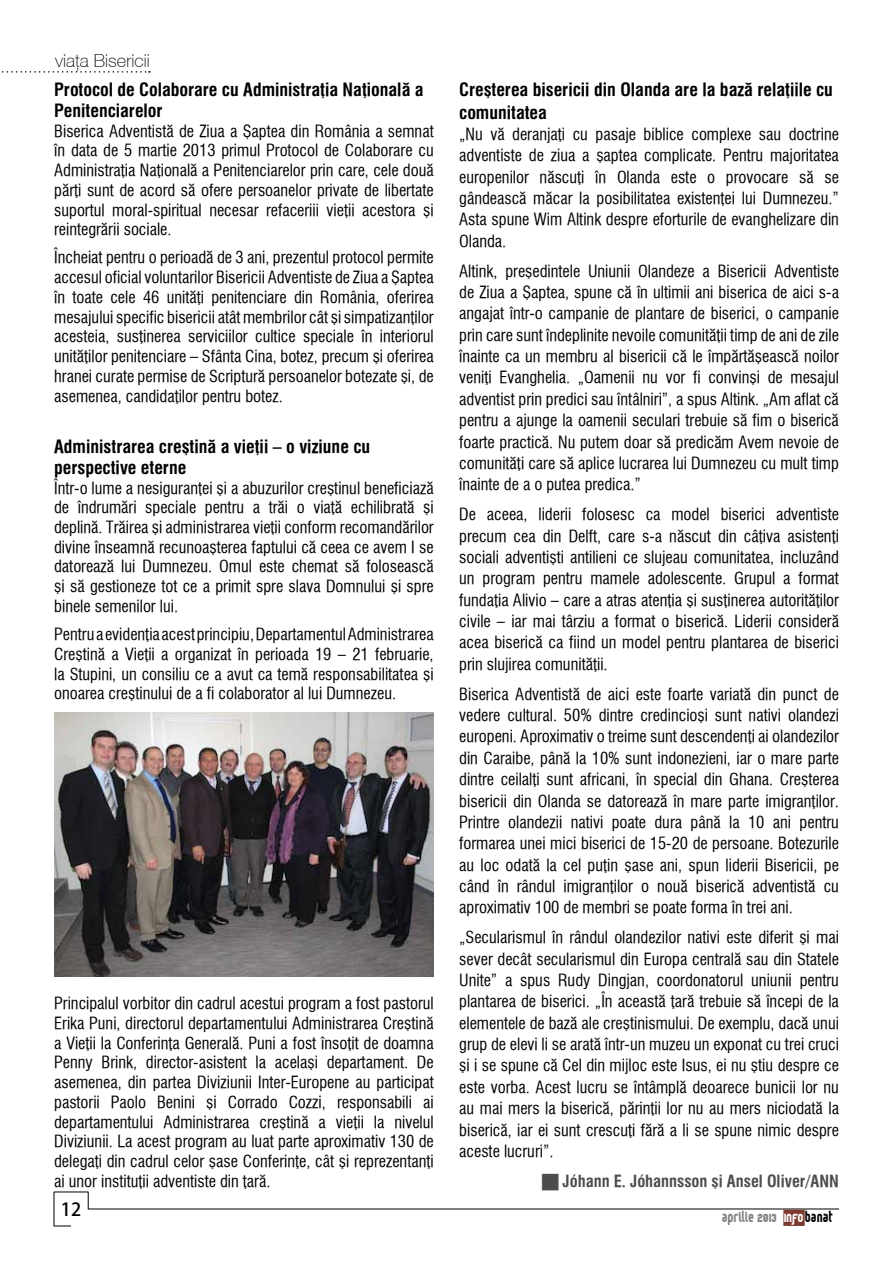
<style>
.page{position:relative;width:893px;height:1263px;background:#fff}
.page>*{position:absolute;margin:0;border:0;box-sizing:border-box;transform-origin:0 0}
.t1{font:700 18px/21.1px "Geneva Narrow";color:#000}
.t2{font:100 18px "Helvetica Neue CE";color:#000}
.t3{font:18px "Adobe Heiti Std";color:#000}
.t4{font:16.5px/21.3px "Geneva Narrow";color:#000;text-align:justify}
.t5{font:700 16.5px "Geneva Narrow";color:#4d4d4f}
.t6{font:900 12px "Reflex";color:#808285}
.s1{color:#fff}
.s2{color:#000}
</style>
<div class="page">
<hr style="left:88px;top:1209px;width:751px;height:1px;background:#000">
<svg style="left:88px;top:1192px;width:1px;height:17px"></svg>
<hr style="left:54px;top:1192px;width:1px;height:34px;background:#000">
<hr style="left:54px;top:1192px;width:34px;height:1px;background:#000">
<svg style="left:54px;top:1226px;width:17px;height:1px"></svg>
<div style="left:783px;top:1210px;width:22px;height:16px;background:#7c3a30;border:2px solid #7c3a30"></div>
<svg style="left:2px;top:71px;width:148px;height:2px"></svg>
<img style="left:54px;top:712px;width:380px;height:265px">
<p class="t2" style="left:55px;top:50px;width:96px">viaţa Bisericii</p>
<p class="t1" style="left:54px;top:79px;width:371px">Protocol de Colaborare cu Administraţia Naţională a<br>Penitenciarelor</p>
<p class="t4" style="left:54px;top:121px;width:381px;line-height:19.6px">Biserica Adventistă de Ziua a Şaptea din România a semnat în data de 5 martie 2013 primul Protocol de Colaborare cu Administraţia Naţională a Penitenciarelor prin care, cele două părţi sunt de acord să ofere persoanelor private de libertate suportul moral-spiritual necesar refaceriii vieţii acestora şi reintegrării sociale.</p>
<p class="t4" style="left:54px;top:248px;width:381px;line-height:19.6px">Încheiat pentru o perioadă de 3 ani, prezentul protocol permite accesul oficial voluntarilor Bisericii Adventiste de Ziua a Şaptea în toate cele 46 unităţi penitenciare din România, oferirea mesajului specific bisericii atât membrilor cât şi simpatizanţilor acesteia, susţinerea serviciilor cultice speciale în interiorul unităţilor penitenciare – Sfânta Cina, botez, precum şi oferirea hranei curate permise de Scriptură persoanelor botezate şi, de asemenea, candidaţilor pentru botez.</p>
<p class="t1" style="left:54px;top:435px;width:317px">Administrarea creştină a vieţii – o viziune cu perspective eterne</p>
<p class="t4" style="left:54px;top:478px;width:381px;line-height:19.6px">Într-o lume a nesiguranţei şi a abuzurilor creştinul beneficiază de îndrumări speciale pentru a trăi o viaţă echilibrată şi deplină. Trăirea şi administrarea vieţii conform recomandărilor divine înseamnă recunoaşterea faptului că ceea ce avem I se datorează lui Dumnezeu. Omul este chemat să folosească şi să gestioneze tot ce a primit spre slava Domnului şi spre binele semenilor lui.</p>
<p class="t4" style="left:54px;top:624px;width:381px;line-height:19.6px">Pentru a evidenţia acest principiu, Departamentul Administrarea Creştină a Vieţii a organizat în perioada 19 – 21 februarie, la Stupini, un consiliu ce a avut ca temă responsabilitatea şi onoarea creştinului de a fi colaborator al lui Dumnezeu.</p>
<p class="t4" style="left:54px;top:993px;width:381px;line-height:19.6px">Principalul vorbitor din cadrul acestui program a fost pastorul Erika Puni, directorul departamentului Administrarea Creştină a Vieţii la Conferinţa Generală. Puni a fost însoţit de doamna Penny Brink, director-asistent la acelaşi departament. De asemenea, din partea Diviziunii Inter-Europene au participat pastorii Paolo Benini şi Corrado Cozzi, responsabili ai departamentului Administrarea creştină a vieţii la nivelul Diviziunii. La acest program au luat parte aproximativ 130 de delegaţi din cadrul celor şase Conferinţe, cât şi reprezentanţi ai unor instituţii adventiste din ţară.</p>
<p class="t3" style="left:61px;top:1199px;width:22px">12</p>
<p class="t1" style="left:459px;top:78px;width:375px;line-height:22.8px">Creşterea bisericii din Olanda are la bază relaţiile cu comunitatea</p>
<p class="t4" style="left:459px;top:123px;width:381px">„Nu vă deranjaţi cu pasaje biblice complexe sau doctrine adventiste de ziua a şaptea complicate. Pentru majoritatea europenilor născuţi în Olanda este o provocare să se gândească măcar la posibilitatea existenţei lui Dumnezeu.” Asta spune Wim Altink despre eforturile de evanghelizare din Olanda.</p>
<p class="t4" style="left:459px;top:260px;width:381px">Altink, preşedintele Uniunii Olandeze a Bisericii Adventiste de Ziua a Şaptea, spune că în ultimii ani biserica de aici s-a angajat într-o campanie de plantare de biserici, o campanie prin care sunt îndeplinite nevoile comunităţii timp de ani de zile înainte ca un membru al bisericii că le împărtăşească noilor veniţi Evanghelia. „Oamenii nu vor fi convinşi de mesajul adventist prin predici sau întâlniri”, a spus Altink. „Am aflat că pentru a ajunge la oamenii seculari trebuie să fim o biserică foarte practică. Nu putem doar să predicăm Avem nevoie de comunităţi care să aplice lucrarea lui Dumnezeu cu mult timp înainte de a o putea predica.”</p>
<p class="t4" style="left:459px;top:504px;width:381px">De aceea, liderii folosesc ca model biserici adventiste precum cea din Delft, care s-a născut din câţiva asistenţi sociali adventişti antilieni ce slujeau comunitatea, incluzând un program pentru mamele adolescente. Grupul a format fundaţia Alivio – care a atras atenţia şi susţinerea autorităţilor civile – iar mai târziu a format o biserică. Liderii consideră acea biserică ca fiind un model pentru plantarea de biserici prin slujirea comunităţii.</p>
<p class="t4" style="left:459px;top:683px;width:381px">Biserica Adventistă de aici este foarte variată din punct de vedere cultural. 50% dintre credincioşi sunt nativi olandezi europeni. Aproximativ o treime sunt descendenţi ai olandezilor din Caraibe, până la 10% sunt indonezieni, iar o mare parte dintre ceilalţi sunt africani, în special din Ghana. Creşterea bisericii din Olanda se datorează în mare parte imigranţilor.<br>Printre olandezii nativi poate dura până la 10 ani pentru formarea unei mici biserici de 15-20 de persoane. Botezurile au loc odată la cel puţin şase ani, spun liderii Bisericii, pe când în rândul imigranţilor o nouă biserică adventistă cu aproximativ 100 de membri se poate forma în trei ani.</p>
<p class="t4" style="left:459px;top:927px;width:381px">„Secularismul în rândul olandezilor nativi este diferit şi mai sever decât secularismul din Europa centrală sau din Statele Unite” a spus Rudy Dingjan, coordonatorul uniunii pentru plantarea de biserici. „În această ţară trebuie să începi de la elementele de bază ale creştinismului. De exemplu, dacă unui grup de elevi li se arată într-un muzeu un exponat cu trei cruci şi i se spune că Cel din mijloc este Isus, ei nu ştiu despre ce este vorba. Acest lucru se întâmplă deoarece bunicii lor nu au mai mers la biserică, părinţii lor nu au mers niciodată la biserică, iar ei sunt crescuţi fără a li se spune nimic despre aceste lucruri”.</p>
<p class="t5" style="left:563px;top:1171px;width:278px">Jóhann E. Jóhannsson şi Ansel Oliver/ANN</p>
<p class="t6" style="left:722px;top:1208px;width:112px">APRILIE 2013 <span class="s1">INFO</span><span class="s2">BANAT</span></p>
</div>
